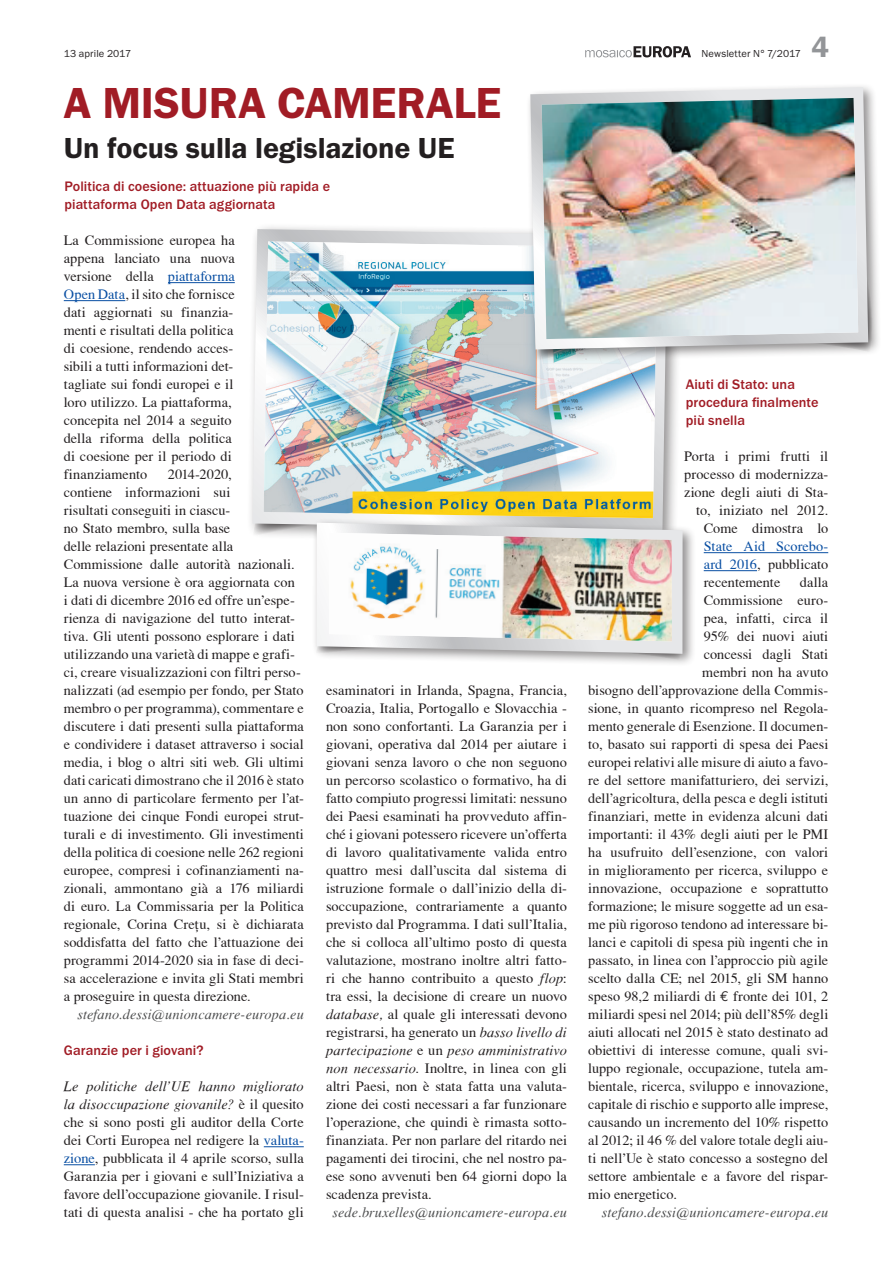
<style>
.page{position:relative;width:893px;height:1263px;background:#fff}
.page>*{position:absolute;margin:0;border:0;box-sizing:border-box;transform-origin:0 0}
.t1{font:600 45px "Franklin Gothic Itc T";letter-spacing:-.005em;color:#a11c25}
.t2{font:600 30px "Franklin Gothic Itc T";letter-spacing:-.005em;color:#231f20}
.t3{font:600 30px "Franklin Gothic Itc T";color:#939598}
.t4{font:14.25px/18px "T Acc LAD";letter-spacing:.005em;color:#231f20;text-align:justify}
.t5{font:500 14.25px/18px "Franklin Gothic Itc T";letter-spacing:.005em;color:#a11c25}
.t6{font:14.25px "T Acc LAD Italic";letter-spacing:.005em;color:#4b4c4d}
.t7{font:14.25px/18px "T Acc LAD Italic";letter-spacing:.005em;color:#231f20}
.t8{font:14.25px/18px "T Acc LAD";letter-spacing:.005em;color:#094fa3;text-align:justify}
.t9{font:10.5px "Franklin Gothic Itc T";letter-spacing:.015em;color:#231f20}
.s1{color:#094fa3}
.s2{font-family:"Minion Pro"}
.s3{font-family:"T Acc LAD"}
.s4{font-family:"T Acc LAD Italic"}
.s5{color:#231f20}
.s6{font-family:"Euro Mono"}
</style>
<div class="page">
<svg style="left:585px;top:46px;width:106px;height:11px"></svg>
<hr style="left:704px;top:552px;width:124px;height:1px;background:#094fa3">
<hr style="left:704px;top:570px;width:53px;height:1px;background:#094fa3">
<hr style="left:168px;top:282px;width:67px;height:1px;background:#094fa3">
<hr style="left:64px;top:300px;width:61px;height:1px;background:#094fa3">
<hr style="left:264px;top:1146px;width:40px;height:1px;background:#094fa3">
<hr style="left:64px;top:1164px;width:31px;height:1px;background:#094fa3">
<div style="left:246px;top:223px;width:437px;height:323px;background:#231f20;opacity:.5"></div>
<svg style="left:253px;top:229px;width:414px;height:301px"></svg>
<img style="left:264px;top:241px;width:391px;height:277px">
<div style="left:526px;top:82px;width:355px;height:281px;background:#231f20;opacity:.5"></div>
<svg style="left:530px;top:87px;width:338px;height:262px"></svg>
<img style="left:542px;top:98px;width:316px;height:241px">
<div style="left:312px;top:518px;width:384px;height:149px;background:#231f20;opacity:.5"></div>
<svg style="left:317px;top:523px;width:366px;height:131px"></svg>
<img style="left:329px;top:533px;width:343px;height:108px">
<p class="t9" style="left:64px;top:48px;width:69px">13 aprile 2017</p>
<p class="t9" style="left:701px;top:48px;width:101px">Newsletter N° 7/2017</p>
<h1 class="t1" style="left:64px;top:77px;width:439px">A MISURA CAMERALE</h1>
<h2 class="t2" style="left:64px;top:131px;width:392px">Un focus sulla legislazione UE</h2>
<p class="t5" style="left:64px;top:177px;width:267px">Politica di coesione: attuazione più rapida e piattaforma Open Data aggiornata</p>
<h2 class="t3" style="left:812px;top:30px;width:19px">4</h2>
<p class="t4" style="left:64px;top:231px;width:173px;text-align:left">La Commissione europea ha appena lanciato una nuova versione della <span class="s1">piattaforma<br>Open Data</span>, il sito che fornisce dati aggiornati su finanzia&shy;menti e risultati della politica di coesione, rendendo acces&shy;sibili a tutti informazioni det&shy;tagliate sui fondi europei e il loro utilizzo. La piattaforma, concepita nel 2014 a seguito della riforma della politica di coesione per il periodo di finanziamento</p>
<p class="t4" style="left:64px;top:465px;width:242px;text-align:left;text-indent:104px">2014-2020,<br>contiene informazioni sui<br>risultati conseguiti in ciascu-<br>no Stato membro, sulla base<br>delle relazioni presentate alla Commissione dalle autorità nazionali.<br>La nuova versione è ora aggiornata con<br>i dati di dicembre 2016 ed offre un’espe&shy;rienza di navigazione del tutto interat&shy;tiva. Gli utenti possono esplorare i dati utilizzando una varietà di mappe e grafi&shy;ci, creare visualizzazioni con filtri perso&shy;nalizzati (ad esempio per fondo, per Stato membro o per programma), commentare e discutere i dati presenti sulla piattaforma e condividere i dataset attraverso i social media, i blog o altri siti web. Gli ultimi dati caricati dimostrano che il 2016 è stato un anno di particolare fermento per l’at&shy;tuazione dei cinque Fondi europei strut&shy;turali e di investimento. Gli investimenti della politica di coesione nelle 262 regioni europee, compresi i cofinanziamenti na&shy;zionali, ammontano già a 176 miliardi di euro. La Commissaria per la Politica regionale, Corina Cre<span class="s2">ț</span>u, si è dichiarata soddisfatta del fatto che l’attuazione dei programmi 2014-2020 sia in fase di deci&shy;sa accelerazione e invita gli Stati membri a proseguire in questa direzione.</p>
<p class="t6" style="left:77px;top:1006px;width:228px">stefano.dessi@unioncamere-europa.eu</p>
<p class="t5" style="left:64px;top:1041px;width:141px">Garanzie per i giovani?</p>
<p class="t7" style="left:64px;top:1077px;width:242px">Le politiche dell’UE hanno migliorato la disoccupazione giovanile? <span class="s3">è il quesito</span></p>
<p class="t4" style="left:64px;top:1113px;width:242px">che si sono posti gli auditor della Corte dei Corti Europea nel redigere la <span class="s1">valuta&shy;zione</span>, pubblicata il 4 aprile scorso, sulla Garanzia per i giovani e sull’Iniziativa a favore dell’occupazione giovanile. I risul&shy;tati di questa analisi - che ha portato gli</p>
<p class="t4" style="left:326px;top:681px;width:242px">esaminatori in Irlanda, Spagna, Francia, Croazia, Italia, Portogallo e Slovacchia - non sono confortanti. La Garanzia per i giovani, operativa dal 2014 per aiutare i giovani senza lavoro o che non seguono un percorso scolastico o formativo, ha di fatto compiuto progressi limitati: nessuno dei Paesi esaminati ha provveduto affin&shy;ché i giovani potessero ricevere un’offerta di lavoro qualitativamente valida entro quattro mesi dall’uscita dal sistema di istruzione formale o dall’inizio della di&shy;soccupazione, contrariamente a quanto previsto dal Programma. I dati sull’Italia, che si colloca all’ultimo posto di questa valutazione, mostrano inoltre altri fatto&shy;ri che hanno contribuito a questo <span class="s4">flop</span>: tra essi, la decisione di creare un nuovo <span class="s4">database,</span> al quale gli interessati devono registrarsi, ha generato un <span class="s4">basso livello di</span></p>
<p class="t7" style="left:326px;top:1041px;width:242px">partecipazione <span class="s3">e un</span> peso amministrativo</p>
<p class="t4" style="left:326px;top:1059px;width:242px"><span class="s4">non necessario</span>. Inoltre, in linea con gli altri Paesi, non è stata fatta una valuta&shy;zione dei costi necessari a far funzionare l’operazione, che quindi è rimasta sotto&shy;finanziata. Per non parlare del ritardo nei pagamenti dei tirocini, che nel nostro pa&shy;ese sono avvenuti ben 64 giorni dopo la scadenza prevista.</p>
<p class="t6" style="left:333px;top:1204px;width:236px">sede.bruxelles@unioncamere-europa.eu</p>
<p class="t5" style="left:686px;top:375px;width:134px">Aiuti di Stato: una procedura finalmente più snella</p>
<p class="t4" style="left:684px;top:447px;width:145px;text-align:right">Porta i primi frutti il processo di modernizza&shy;zione degli aiuti di Sta&shy;to, iniziato nel 2012.<br>Come dimostra lo</p>
<p class="t8" style="left:704px;top:537px;width:126px">State Aid Scorebo&shy;ard 2016<span class="s5">, pubblicato recentemente</span></p>
<p class="t4" style="left:800px;top:573px;width:30px">dalla</p>
<p class="t4" style="left:704px;top:591px;width:126px">Commissione euro-</p>
<p class="t4" style="left:704px;top:609px;width:126px">pea, infatti, circa il</p>
<p class="t4" style="left:704px;top:627px;width:126px">95% dei nuovi aiuti</p>
<p class="t4" style="left:704px;top:645px;width:126px">concessi dagli Stati</p>
<p class="t4" style="left:702px;top:663px;width:127px">membri non ha avuto</p>
<p class="t4" style="left:588px;top:681px;width:241px">bisogno dell’approvazione della Commis-</p>
<p class="t4" style="left:588px;top:699px;width:241px">sione, in quanto ricompreso nel Regola-</p>
<p class="t4" style="left:588px;top:717px;width:241px">mento generale di Esenzione. Il documen-</p>
<p class="t4" style="left:588px;top:735px;width:242px">to, basato sui rapporti di spesa dei Paesi</p>
<p class="t4" style="left:588px;top:753px;width:241px">europei relativi alle misure di aiuto a favo-</p>
<p class="t4" style="left:588px;top:771px;width:242px">re del settore manifatturiero, dei servizi,</p>
<p class="t4" style="left:588px;top:789px;width:242px">dell’agricoltura, della pesca e degli istituti</p>
<p class="t4" style="left:588px;top:807px;width:241px">finanziari, mette in evidenza alcuni dati</p>
<p class="t4" style="left:588px;top:825px;width:241px">importanti: il 43% degli aiuti per le PMI</p>
<p class="t4" style="left:588px;top:843px;width:241px">ha usufruito dell’esenzione, con valori</p>
<p class="t4" style="left:588px;top:861px;width:241px">in miglioramento per ricerca, sviluppo e</p>
<p class="t4" style="left:588px;top:879px;width:242px">innovazione, occupazione e soprattutto</p>
<p class="t4" style="left:588px;top:897px;width:241px">formazione; le misure soggette ad un esa-</p>
<p class="t4" style="left:588px;top:915px;width:241px">me più rigoroso tendono ad interessare bi-</p>
<p class="t4" style="left:588px;top:933px;width:242px">lanci e capitoli di spesa più ingenti che in</p>
<p class="t4" style="left:588px;top:951px;width:241px">passato, in linea con l’approccio più agile</p>
<p class="t4" style="left:588px;top:969px;width:242px">scelto dalla CE; nel 2015, gli SM hanno</p>
<p class="t4" style="left:588px;top:987px;width:242px">speso 98,2 miliardi di <span class="s6">€</span> fronte dei 101, 2</p>
<p class="t4" style="left:588px;top:1005px;width:242px">miliardi spesi nel 2014; più dell’85% degli</p>
<p class="t4" style="left:588px;top:1023px;width:242px">aiuti allocati nel 2015 è stato destinato ad</p>
<p class="t4" style="left:588px;top:1041px;width:241px">obiettivi di interesse comune, quali svi-</p>
<p class="t4" style="left:588px;top:1059px;width:241px">luppo regionale, occupazione, tutela am-</p>
<p class="t4" style="left:588px;top:1077px;width:241px">bientale, ricerca, sviluppo e innovazione,</p>
<p class="t4" style="left:588px;top:1095px;width:242px">capitale di rischio e supporto alle imprese,</p>
<p class="t4" style="left:588px;top:1113px;width:241px">causando un incremento del 10% rispetto</p>
<p class="t4" style="left:588px;top:1131px;width:241px">al 2012; il 46 % del valore totale degli aiu-</p>
<p class="t4" style="left:588px;top:1149px;width:242px">ti nell’Ue è stato concesso a sostegno del</p>
<p class="t4" style="left:588px;top:1167px;width:241px">settore ambientale e a favore del rispar-</p>
<p class="t4" style="left:588px;top:1185px;width:90px">mio energetico.</p>
<p class="t6" style="left:602px;top:1204px;width:228px">stefano.dessi@unioncamere-europa.eu</p>
</div>
